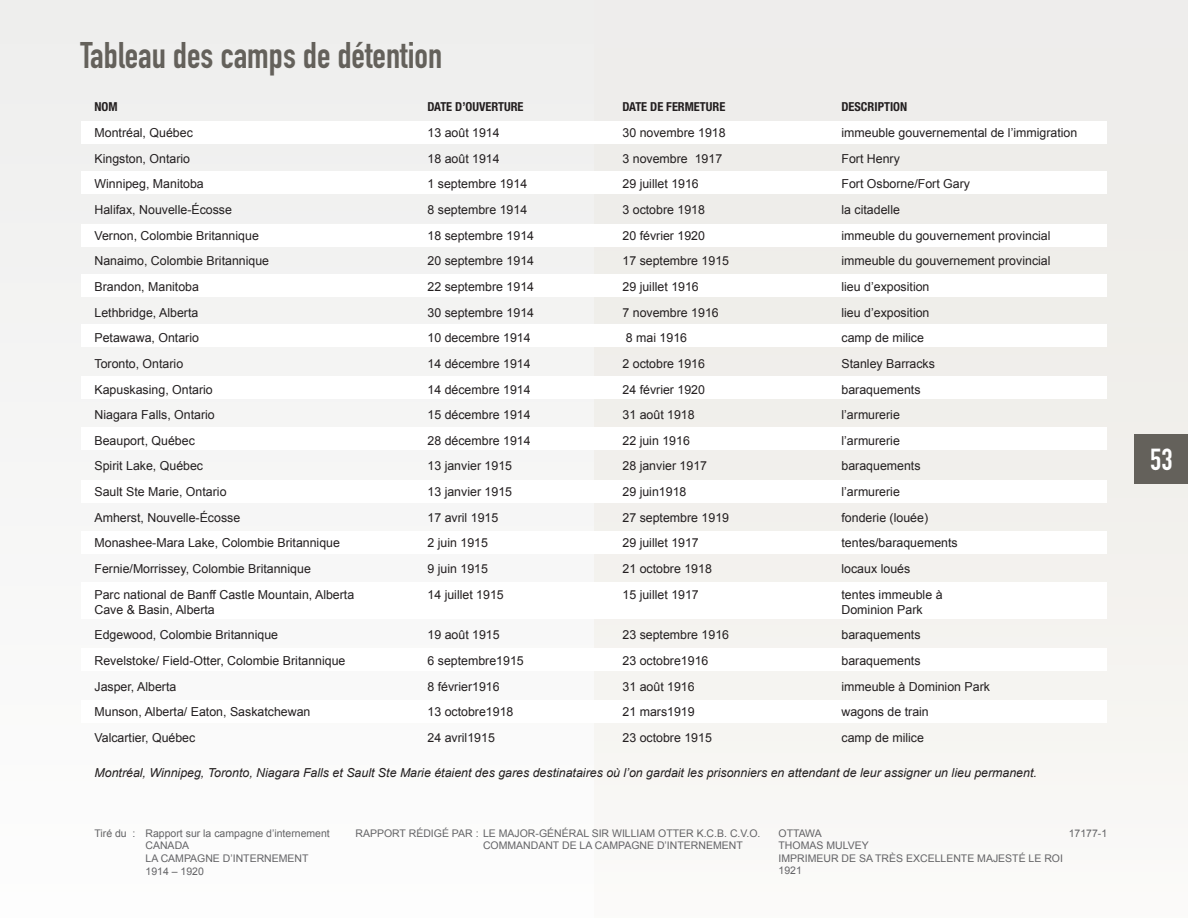
<style>
.page{position:relative;width:1188px;height:918px;background:#eeeeed}
.page>*{position:absolute;margin:0;border:0;box-sizing:border-box;transform-origin:0 0}
.t1{font:36.6px "DIN Engschrift Std";color:#64615b}
.t2{font:30px "DIN Engschrift Std";color:#fff}
.t3{font:12.3px "Arial";color:#231f20}
.t4{font:italic 12.3px "Arial";color:#231f20}
.t5{font:700 condensed 12.3px "Helvetica Neue LT Std";color:#231f20}
.t6{font:10.5px/12.6px "Arial";color:#636366}
</style>
<div class="page">
<div style="left:81px;top:121px;width:1025px;height:22px;background:#fff"></div>
<div style="left:81px;top:275px;width:1025px;height:22px;background:#fff"></div>
<div style="left:81px;top:480px;width:1025px;height:22px;background:#fff"></div>
<div style="left:81px;top:225px;width:1025px;height:22px;background:#fff"></div>
<div style="left:81px;top:377px;width:1025px;height:22px;background:#fff"></div>
<div style="left:81px;top:582px;width:1025px;height:37px;background:#fff"></div>
<div style="left:81px;top:172px;width:1025px;height:22px;background:#fff"></div>
<div style="left:81px;top:324px;width:1025px;height:22px;background:#fff"></div>
<div style="left:81px;top:531px;width:1025px;height:22px;background:#fff"></div>
<div style="left:81px;top:428px;width:1025px;height:22px;background:#fff"></div>
<div style="left:81px;top:649px;width:1025px;height:22px;background:#fff"></div>
<div style="left:81px;top:700px;width:1025px;height:23px;background:#fff"></div>
<div style="left:1134px;top:434px;width:54px;height:50px;background:#64615b"></div>
<h1 class="t1" style="left:80px;top:34px;width:363px">Tableau des camps de détention</h1>
<p class="t5" style="left:94px;top:99px;width:25px">NOM</p>
<p class="t5" style="left:427px;top:99px;width:98px">DATE D’OUVERTURE</p>
<p class="t5" style="left:623px;top:99px;width:104px">DATE DE FERMETURE</p>
<p class="t5" style="left:842px;top:99px;width:67px">DESCRIPTION</p>
<p class="t3" style="left:94px;top:125px;width:100px">Montréal, Québec</p>
<p class="t3" style="left:427px;top:125px;width:74px">13 août 1914</p>
<p class="t3" style="left:623px;top:125px;width:105px">30 novembre 1918</p>
<p class="t3" style="left:842px;top:125px;width:237px">immeuble gouvernemental de l’immigration</p>
<p class="t3" style="left:94px;top:150px;width:97px">Kingston, Ontario</p>
<p class="t3" style="left:427px;top:150px;width:74px">18 août 1914</p>
<p class="t3" style="left:623px;top:150px;width:101px">3 novembre 1917</p>
<p class="t3" style="left:842px;top:150px;width:60px">Fort Henry</p>
<p class="t3" style="left:94px;top:176px;width:111px">Winnipeg, Manitoba</p>
<p class="t3" style="left:427px;top:176px;width:101px">1 septembre 1914</p>
<p class="t3" style="left:623px;top:176px;width:78px">29 juillet 1916</p>
<p class="t3" style="left:842px;top:176px;width:130px">Fort Osborne/Fort Gary</p>
<p class="t3" style="left:94px;top:202px;width:139px">Halifax, Nouvelle-Écosse</p>
<p class="t3" style="left:427px;top:202px;width:101px">8 septembre 1914</p>
<p class="t3" style="left:623px;top:202px;width:84px">3 octobre 1918</p>
<p class="t3" style="left:842px;top:202px;width:60px">la citadelle</p>
<p class="t3" style="left:94px;top:227px;width:166px">Vernon, Colombie Britannique</p>
<p class="t3" style="left:427px;top:227px;width:108px">18 septembre 1914</p>
<p class="t3" style="left:623px;top:227px;width:84px">20 février 1920</p>
<p class="t3" style="left:842px;top:227px;width:211px">immeuble du gouvernement provincial</p>
<p class="t3" style="left:94px;top:253px;width:176px">Nanaimo, Colombie Britannique</p>
<p class="t3" style="left:427px;top:253px;width:108px">20 septembre 1914</p>
<p class="t3" style="left:623px;top:253px;width:108px">17 septembre 1915</p>
<p class="t3" style="left:842px;top:253px;width:211px">immeuble du gouvernement provincial</p>
<p class="t3" style="left:94px;top:279px;width:106px">Brandon, Manitoba</p>
<p class="t3" style="left:427px;top:279px;width:108px">22 septembre 1914</p>
<p class="t3" style="left:623px;top:279px;width:78px">29 juillet 1916</p>
<p class="t3" style="left:842px;top:279px;width:90px">lieu d’exposition</p>
<p class="t3" style="left:94px;top:304px;width:105px">Lethbridge, Alberta</p>
<p class="t3" style="left:427px;top:304px;width:108px">30 septembre 1914</p>
<p class="t3" style="left:623px;top:304px;width:98px">7 novembre 1916</p>
<p class="t3" style="left:842px;top:304px;width:90px">lieu d’exposition</p>
<p class="t3" style="left:94px;top:330px;width:106px">Petawawa, Ontario</p>
<p class="t3" style="left:427px;top:330px;width:105px">10 decembre 1914</p>
<p class="t3" style="left:626px;top:330px;width:63px">8 mai 1916</p>
<p class="t3" style="left:842px;top:330px;width:84px">camp de milice</p>
<p class="t3" style="left:94px;top:355px;width:90px">Toronto, Ontario</p>
<p class="t3" style="left:427px;top:355px;width:105px">14 décembre 1914</p>
<p class="t3" style="left:623px;top:355px;width:84px">2 octobre 1916</p>
<p class="t3" style="left:842px;top:355px;width:95px">Stanley Barracks</p>
<p class="t3" style="left:94px;top:381px;width:120px">Kapuskasing, Ontario</p>
<p class="t3" style="left:427px;top:381px;width:105px">14 décembre 1914</p>
<p class="t3" style="left:623px;top:381px;width:84px">24 février 1920</p>
<p class="t3" style="left:842px;top:381px;width:81px">baraquements</p>
<p class="t3" style="left:94px;top:407px;width:122px">Niagara Falls, Ontario</p>
<p class="t3" style="left:427px;top:407px;width:105px">15 décembre 1914</p>
<p class="t3" style="left:623px;top:407px;width:74px">31 août 1918</p>
<p class="t3" style="left:842px;top:407px;width:60px">l’armurerie</p>
<p class="t3" style="left:94px;top:432px;width:102px">Beauport, Québec</p>
<p class="t3" style="left:427px;top:432px;width:105px">28 décembre 1914</p>
<p class="t3" style="left:623px;top:432px;width:69px">22 juin 1916</p>
<p class="t3" style="left:842px;top:432px;width:60px">l’armurerie</p>
<p class="t3" style="left:94px;top:458px;width:110px">Spirit Lake, Québec</p>
<p class="t3" style="left:427px;top:458px;width:86px">13 janvier 1915</p>
<p class="t3" style="left:623px;top:458px;width:86px">28 janvier 1917</p>
<p class="t3" style="left:842px;top:458px;width:81px">baraquements</p>
<p class="t3" style="left:94px;top:484px;width:134px">Sault Ste Marie, Ontario</p>
<p class="t3" style="left:427px;top:484px;width:86px">13 janvier 1915</p>
<p class="t3" style="left:623px;top:484px;width:65px">29 juin1918</p>
<p class="t3" style="left:842px;top:484px;width:60px">l’armurerie</p>
<p class="t3" style="left:94px;top:509px;width:147px">Amherst, Nouvelle-Écosse</p>
<p class="t3" style="left:427px;top:509px;width:72px">17 avril 1915</p>
<p class="t3" style="left:623px;top:509px;width:108px">27 septembre 1919</p>
<p class="t3" style="left:842px;top:509px;width:88px">fonderie (louée)</p>
<p class="t3" style="left:94px;top:535px;width:247px">Monashee-Mara Lake, Colombie Britannique</p>
<p class="t3" style="left:427px;top:535px;width:62px">2 juin 1915</p>
<p class="t3" style="left:623px;top:535px;width:78px">29 juillet 1917</p>
<p class="t3" style="left:842px;top:535px;width:118px">tentes/baraquements</p>
<p class="t3" style="left:94px;top:561px;width:218px">Fernie/Morrissey, Colombie Britannique</p>
<p class="t3" style="left:427px;top:561px;width:62px">9 juin 1915</p>
<p class="t3" style="left:623px;top:561px;width:91px">21 octobre 1918</p>
<p class="t3" style="left:842px;top:561px;width:70px">locaux loués</p>
<p class="t3" style="left:94px;top:586px;width:261px">Parc national de Banff Castle Mountain, Alberta</p>
<p class="t3" style="left:427px;top:586px;width:78px">14 juillet 1915</p>
<p class="t3" style="left:623px;top:586px;width:78px">15 juillet 1917</p>
<p class="t3" style="left:842px;top:586px;width:103px">tentes immeuble à</p>
<p class="t3" style="left:94px;top:601px;width:122px">Cave &amp; Basin, Alberta</p>
<p class="t3" style="left:842px;top:601px;width:83px">Dominion Park</p>
<p class="t3" style="left:94px;top:627px;width:185px">Edgewood, Colombie Britannique</p>
<p class="t3" style="left:427px;top:627px;width:74px">19 août 1915</p>
<p class="t3" style="left:623px;top:627px;width:108px">23 septembre 1916</p>
<p class="t3" style="left:842px;top:627px;width:81px">baraquements</p>
<p class="t3" style="left:94px;top:653px;width:253px">Revelstoke/ Field-Otter, Colombie Britannique</p>
<p class="t3" style="left:427px;top:653px;width:98px">6 septembre1915</p>
<p class="t3" style="left:623px;top:653px;width:87px">23 octobre1916</p>
<p class="t3" style="left:842px;top:653px;width:81px">baraquements</p>
<p class="t3" style="left:94px;top:678px;width:83px">Jasper, Alberta</p>
<p class="t3" style="left:427px;top:678px;width:74px">8 février1916</p>
<p class="t3" style="left:623px;top:678px;width:74px">31 août 1916</p>
<p class="t3" style="left:842px;top:678px;width:150px">immeuble à Dominion Park</p>
<p class="t3" style="left:94px;top:704px;width:217px">Munson, Alberta/ Eaton, Saskatchewan</p>
<p class="t3" style="left:427px;top:704px;width:87px">13 octobre1918</p>
<p class="t3" style="left:623px;top:704px;width:74px">21 mars1919</p>
<p class="t3" style="left:842px;top:704px;width:89px">wagons de train</p>
<p class="t3" style="left:94px;top:729px;width:102px">Valcartier, Québec</p>
<p class="t3" style="left:427px;top:729px;width:69px">24 avril1915</p>
<p class="t3" style="left:623px;top:729px;width:91px">23 octobre 1915</p>
<p class="t3" style="left:842px;top:729px;width:84px">camp de milice</p>
<p class="t4" style="left:94px;top:765px;width:944px">Montréal, Winnipeg, Toronto, Niagara Falls et Sault Ste Marie étaient des gares destinataires où l’on gardait les prisonniers en attendant de leur assigner un lieu permanent.</p>
<p class="t6" style="left:145px;top:827px;width:186px;text-indent:-51px">Tiré du : Rapport sur la campagne d’internement<br>CANADA<br>LA CAMPAGNE D’INTERNEMENT<br>1914 – 1920</p>
<p class="t6" style="left:355px;top:827px;width:407px">RAPPORT RÉDIGÉ PAR : LE MAJOR-GÉNÉRAL SIR WILLIAM OTTER K.C.B. C.V.O.</p>
<p class="t6" style="left:1069px;top:827px;width:40px">17177-1</p>
<p class="t6" style="left:779px;top:827px;width:286px">OTTAWA<br>THOMAS MULVEY<br>IMPRIMEUR DE SA TRÈS EXCELLENTE MAJESTÉ LE ROI<br>1921</p>
<p class="t6" style="left:483px;top:839px;width:261px">COMMANDANT DE LA CAMPAGNE D’INTERNEMENT</p>
<h2 class="t2" style="left:1150px;top:442px;width:24px">53</h2>
</div>
